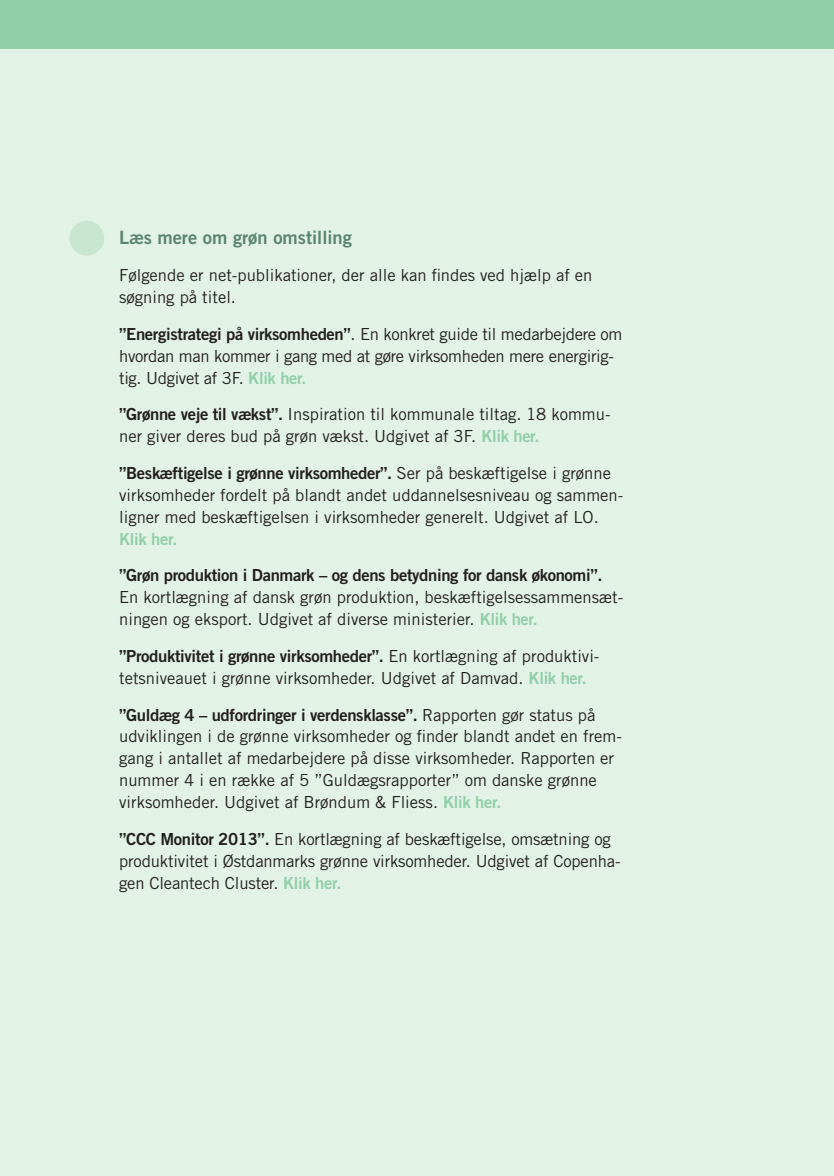
<style>
.page{position:relative;width:834px;height:1176px;background:#fff}
.page>*{position:absolute;margin:0;border:0;box-sizing:border-box;transform-origin:0 0}
.Mellem_6{font:18.38px "Trade Gothic LT Bold Two";color:#59856b}
.box_brød_7{font:16.62px/21.9px "Trade Gothic LT";color:#231f20}
.box_brød_7-2{font:16.62px/21.9px "Trade Gothic LT";letter-spacing:-.02em;color:#231f20}
.s1{font-family:"Trade Gothic LT Bold Two"}
.s2{font-family:"Trade Gothic LT Bold Two";color:#90cfa7}
</style>
<div class="page">
<div style="left:0;top:0;width:833px;height:50px;background:#90cfa7"></div>
<div style="left:0;top:50px;width:833px;height:1126px;background:#e3f2e7"></div>
<div style="left:69px;top:221px;width:35px;height:34px;background:#c7e5d0;border-radius:50%"></div>
<p class="Mellem_6" style="left:119px;top:226px;width:234px">Læs mere om grøn omstilling</p>
<p class="box_brød_7" style="left:119px;top:264px;width:475px">Følgende er net-publikationer, der alle kan findes ved hjælp af en søgning på titel.</p>
<p class="box_brød_7-2" style="left:119px;top:323px;width:504px"><span class="s1">”Energistrategi på virksomheden”</span>. En konkret guide til medarbejdere om hvordan man kommer i gang med at gøre virksomheden mere energirig&shy;tig. Udgivet af 3F. <span class="s2">Klik her.</span></p>
<p class="box_brød_7" style="left:119px;top:403px;width:493px"><span class="s1">”Grønne veje til vækst”.</span> Inspiration til kommunale tiltag. 18 kommu&shy;ner giver deres bud på grøn vækst. Udgivet af 3F. <span class="s2">Klik her.</span></p>
<p class="box_brød_7" style="left:119px;top:462px;width:505px"><span class="s1">”Beskæftigelse i grønne virksomheder”.</span> Ser på beskæftigelse i grønne virksomheder fordelt på blandt andet uddannelsesniveau og sammen&shy;ligner med beskæftigelsen i virksomheder generelt. Udgivet af LO.<br><span class="s2">Klik her.</span></p>
<p class="box_brød_7" style="left:119px;top:564px;width:505px"><span class="s1">”Grøn produktion i Danmark – og dens betydning for dansk økonomi”.<br></span>En kortlægning af dansk grøn produktion, beskæftigelsessammensæt&shy;ningen og eksport. Udgivet af diverse ministerier. <span class="s2">Klik her.</span></p>
<p class="box_brød_7" style="left:119px;top:645px;width:482px"><span class="s1">”Produktivitet i grønne virksomheder”.</span> En kortlægning af produktivi&shy;tetsniveauet i grønne virksomheder. Udgivet af Damvad. <span class="s2">Klik her.</span></p>
<p class="box_brød_7" style="left:119px;top:703px;width:504px"><span class="s1">”Guldæg 4 – udfordringer i verdensklasse”.</span> Rapporten gør status på udviklingen i de grønne virksomheder og finder blandt andet en frem&shy;gang i antallet af medarbejdere på disse virksomheder. Rapporten er nummer 4 i en række af 5 ”Guldægsrapporter” om danske grønne virksomheder. Udgivet af Brøndum &amp; Fliess. <span class="s2">Klik her.</span></p>
<p class="box_brød_7" style="left:119px;top:828px;width:503px"><span class="s1">”CCC Monitor 2013”.</span> En kortlægning af beskæftigelse, omsætning og produktivitet i Østdanmarks grønne virksomheder. Udgivet af Copenha&shy;gen Cleantech Cluster. <span class="s2">Klik her.</span></p>
</div>
